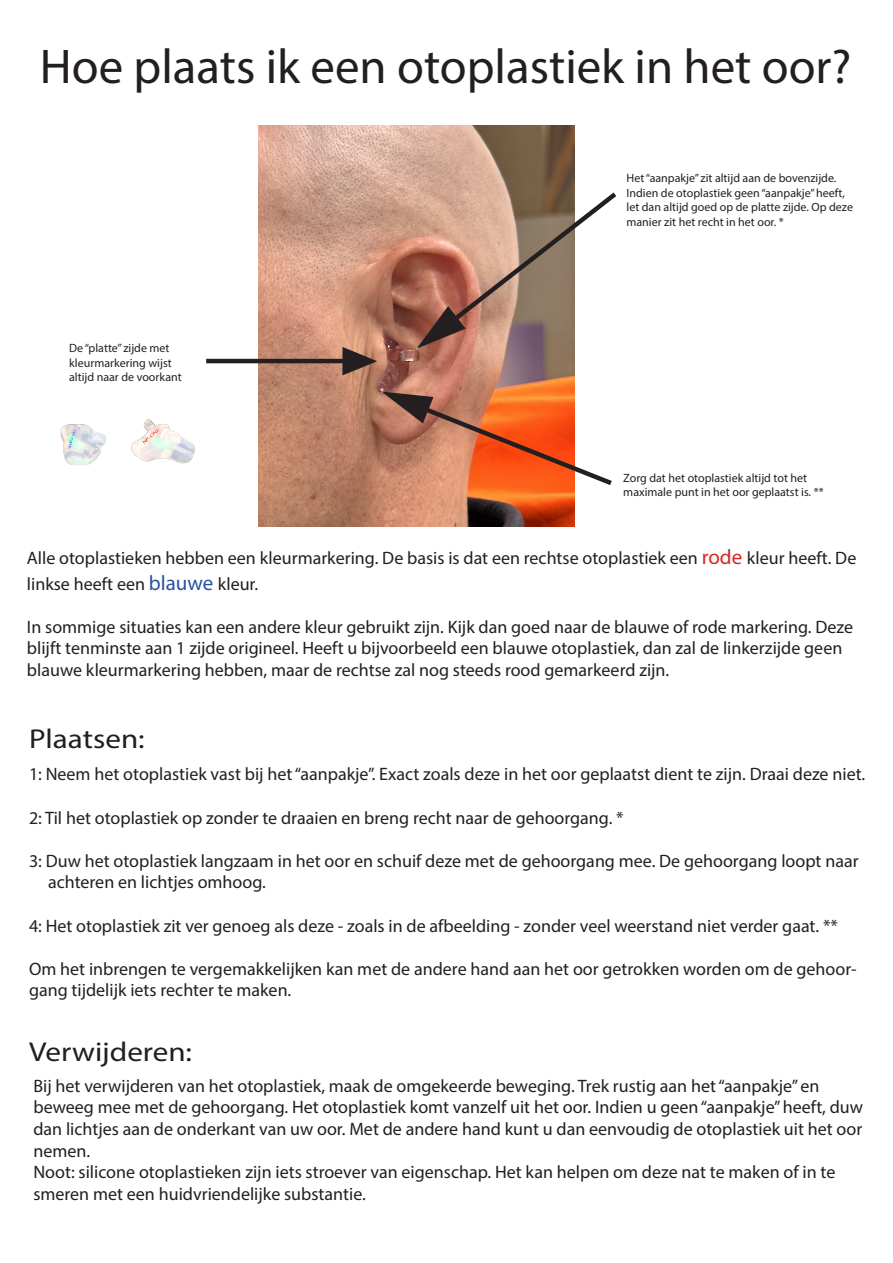
<style>
.page{position:relative;width:893px;height:1263px;background:#fff}
.page>*{position:absolute;margin:0;border:0;box-sizing:border-box;transform-origin:0 0}
.t1{font:48.9px "Myriad Pro";color:#231f20}
.t2{font:27.3px "Myriad Pro";color:#231f20;scale:1.14 1}
.t3{font:18px/21.6px "Myriad Pro";color:#231f20}
.t4{font:12px/14.4px "Myriad Pro";color:#231f20}
.s1{font-size:21px;color:#d92426}
.s2{font-size:21px;color:#2951a3}
</style>
<div class="page">
<img style="left:60px;top:315px;width:199px;height:212px">
<img style="left:259px;top:126px;width:315px;height:401px">
<svg style="left:342px;top:347px;width:35px;height:28px"></svg>
<hr style="left:206px;top:359px;width:158px;height:4px;background:#231f20">
<svg style="left:417px;top:188px;width:200px;height:161px"></svg>
<svg style="left:382px;top:392px;width:230px;height:97px;background:#d87e59"></svg>
<h1 class="t1" style="left:40px;top:36px;width:813px">Hoe plaats ik een otoplastiek in het oor?</h1>
<p class="t4" style="left:69px;top:341px;width:114px">De “platte” zijde met kleurmarkering wijst altijd naar de voorkant</p>
<p class="t4" style="left:626px;top:171px;width:228px">Het “aanpakje” zit altijd aan de bovenzijde.<br>Indien de otoplastiek geen “aanpakje” heeft, let dan altijd goed op de platte zijde. Op deze manier zit het recht in het oor. *</p>
<p class="t4" style="left:623px;top:470px;width:202px">Zorg dat het otoplastiek altijd tot het maximale punt in het oor geplaatst is. **</p>
<p class="t3" style="left:27px;top:545px;width:831px;line-height:25.2px">Alle otoplastieken hebben een kleurmarkering. De basis is dat een rechtse otoplastiek een <span class="s1">rode</span> kleur heeft. De linkse heeft een <span class="s2">blauwe</span> kleur.</p>
<p class="t3" style="left:27px;top:616px;width:828px">In sommige situaties kan een andere kleur gebruikt zijn. Kijk dan goed naar de blauwe of rode markering. Deze blijft tenminste aan 1 zijde origineel. Heeft u bijvoorbeeld een blauwe otoplastiek, dan zal de linkerzijde geen blauwe kleurmarkering hebben, maar de rechtse zal nog steeds rood gemarkeerd zijn.</p>
<h2 class="t2" style="left:29px;top:722px;width:103px">Plaatsen:</h2>
<p class="t3" style="left:29px;top:763px;width:838px">1: Neem het otoplastiek vast bij het “aanpakje”. Exact zoals deze in het oor geplaatst dient te zijn. Draai deze niet.</p>
<p class="t3" style="left:29px;top:806px;width:596px">2: Til het otoplastiek op zonder te draaien en breng recht naar de gehoorgang. *</p>
<p class="t3" style="left:48px;top:850px;width:812px;text-indent:-19px">3: Duw het otoplastiek langzaam in het oor en schuif deze met de gehoorgang mee. De gehoorgang loopt naar achteren en lichtjes omhoog.</p>
<p class="t3" style="left:29px;top:914px;width:810px">4: Het otoplastiek zit ver genoeg als deze - zoals in de afbeelding - zonder veel weerstand niet verder gaat. **</p>
<p class="t3" style="left:29px;top:958px;width:829px">Om het inbrengen te vergemakkelijken kan met de andere hand aan het oor getrokken worden om de gehoor&shy;gang tijdelijk iets rechter te maken.</p>
<h2 class="t2" style="left:29px;top:1035px;width:144px">Verwijderen:</h2>
<p class="t3" style="left:33px;top:1075px;width:831px">Bij het verwijderen van het otoplastiek, maak de omgekeerde beweging. Trek rustig aan het “aanpakje” en beweeg mee met de gehoorgang. Het otoplastiek komt vanzelf uit het oor. Indien u geen “aanpakje” heeft, duw dan lichtjes aan de onderkant van uw oor. Met de andere hand kunt u dan eenvoudig de otoplastiek uit het oor nemen.<br>Noot: silicone otoplastieken zijn iets stroever van eigenschap. Het kan helpen om deze nat te maken of in te smeren met een huidvriendelijke substantie.</p>
</div>
